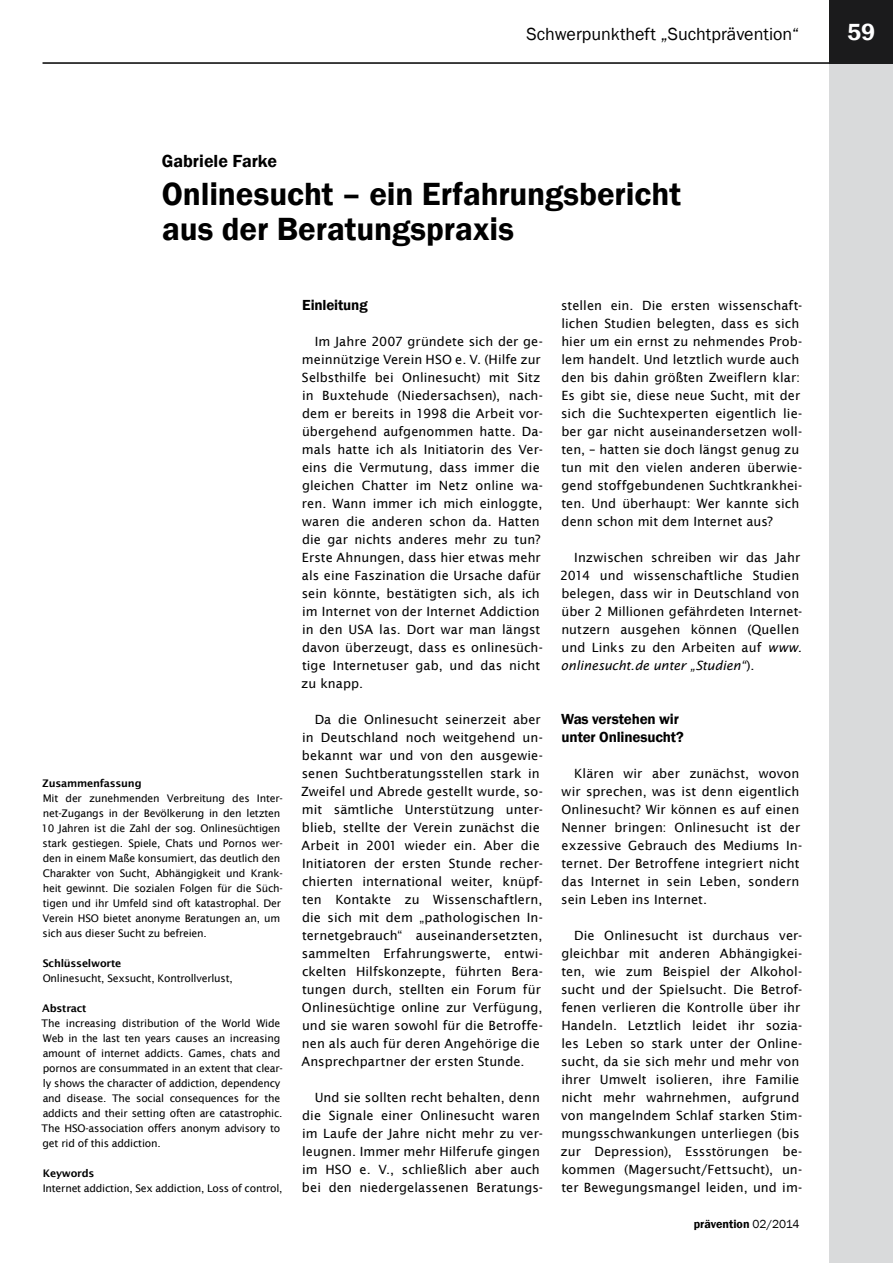
<style>
.page{position:relative;width:893px;height:1263px;background:#fff}
.page>*{position:absolute;margin:0;border:0;box-sizing:border-box;transform-origin:0 0}
.t1{font:600 33px/34.5px "Franklin Gothic";letter-spacing:-.005em;color:#000}
.t2{font:600 24px "Franklin Gothic";color:#fff}
.t3{font:18px "Franklin Gothic";color:#000}
.t4{font:600 18px "Franklin Gothic";color:#000}
.t5{font:600 15px/18px "Franklin Gothic";letter-spacing:-.01em;color:#000}
.t6{font:12.75px/18px "Lucida Sans";letter-spacing:.005em;color:#000}
.t7{font:600 12px "Franklin Gothic";color:#000}
.t8{font:10.5px/15px "Lucida Sans";letter-spacing:-.02em;color:#000}
.t9{font:600 10.5px "Lucida Sans";letter-spacing:-.02em;color:#000}
.s1{font-style:italic}
.s2{font-weight:400}
</style>
<div class="page">
<div style="left:829px;top:64px;width:64px;height:1199px;background:#d9dadb"></div>
<hr style="left:43px;top:62px;width:850px;height:2px;background:#000">
<div style="left:829px;top:0;width:64px;height:64px;background:#1b1b1c"></div>
<h3 class="t3" style="left:527px;top:23px;width:274px">Schwerpunktheft „Suchtprävention“</h3>
<h2 class="t2" style="left:847px;top:17px;width:30px">59</h2>
<h2 class="t2" style="left:841px;top:24px;width:30px">59</h2>
<h3 class="t4" style="left:162px;top:150px;width:117px">Gabriele Farke</h3>
<h1 class="t1" style="left:162px;top:178px;width:521px">Onlinesucht – ein Erfahrungsbericht aus der Beratungspraxis</h1>
<p class="t9" style="left:42px;top:777px;width:101px">Zusammenfassung</p>
<p class="t8" style="left:41px;top:791px;width:243px">Mit der zunehmenden Verbreitung des Inter&shy;net-Zugangs in der Bevölkerung in den letzten 10 Jahren ist die Zahl der sog. Onlinesüchtigen stark gestiegen. Spiele, Chats und Pornos wer&shy;den in einem Maße konsumiert, das deutlich den Charakter von Sucht, Abhängigkeit und Krank&shy;heit gewinnt. Die sozialen Folgen für die Süch&shy;tigen und ihr Umfeld sind oft katastrophal. Der Verein HSO bietet anonyme Beratungen an, um sich aus dieser Sucht zu befreien.</p>
<p class="t9" style="left:43px;top:957px;width:80px">Schlüsselworte</p>
<p class="t8" style="left:43px;top:971px;width:192px">Onlinesucht, Sexsucht, Kontrollverlust,</p>
<p class="t9" style="left:42px;top:1002px;width:46px">Abstract</p>
<p class="t8" style="left:42px;top:1016px;width:243px">The increasing distribution of the World Wide Web in the last ten years causes an increasing amount of internet addicts. Games, chats and pornos are consummated in an extent that clear&shy;ly shows the character of addiction, dependency and disease. The social consequences for the addicts and their setting often are catastrophic.<br>The HSO-association offers anonym advisory to get rid of this addiction.</p>
<p class="t9" style="left:43px;top:1167px;width:53px">Keywords</p>
<p class="t8" style="left:43px;top:1181px;width:241px">Internet addiction, Sex addiction, Loss of control,</p>
<p class="t5" style="left:302px;top:296px;width:67px">Einleitung</p>
<p class="t6" style="left:301px;top:332px;width:243px;text-indent:14px">Im Jahre 2007 gründete sich der ge&shy;meinnützige Verein HSO e. V. (Hilfe zur Selbsthilfe bei Onlinesucht) mit Sitz in Buxtehude (Niedersachsen), nach&shy;dem er bereits in 1998 die Arbeit vor&shy;übergehend aufgenommen hatte. Da&shy;mals hatte ich als Initiatorin des Ver&shy;eins die Vermutung, dass immer die gleichen Chatter im Netz online wa&shy;ren. Wann immer ich mich einloggte, waren die anderen schon da. Hatten die gar nichts anderes mehr zu tun?<br>Erste Ahnungen, dass hier etwas mehr als eine Faszination die Ursache dafür sein könnte, bestätigten sich, als ich im Internet von der Internet Addiction in den USA las. Dort war man längst davon überzeugt, dass es onlinesüch&shy;tige Internetuser gab, und das nicht zu knapp.</p>
<p class="t6" style="left:301px;top:710px;width:243px;text-indent:14px">Da die Onlinesucht seinerzeit aber in Deutschland noch weitgehend un&shy;bekannt war und von den ausgewie&shy;senen Suchtberatungsstellen stark in Zweifel und Abrede gestellt wurde, so&shy;mit sämtliche Unterstützung unter&shy;blieb, stellte der Verein zunächst die Arbeit in 2001 wieder ein. Aber die Initiatoren der ersten Stunde recher&shy;chierten international weiter, knüpf&shy;ten Kontakte zu Wissenschaftlern, die sich mit dem „pathologischen In&shy;ternetgebrauch“ auseinandersetzten, sammelten Erfahrungswerte, entwi&shy;ckelten Hilfskonzepte, führten Bera&shy;tungen durch, stellten ein Forum für Onlinesüchtige online zur Verfügung, und sie waren sowohl für die Betroffe&shy;nen als auch für deren Angehörige die Ansprechpartner der ersten Stunde.</p>
<p class="t6" style="left:302px;top:1088px;width:242px;text-indent:13px">Und sie sollten recht behalten, denn die Signale einer Onlinesucht waren im Laufe der Jahre nicht mehr zu ver&shy;leugnen. Immer mehr Hilferufe gingen im HSO e. V., schließlich aber auch bei den niedergelassenen Beratungs-</p>
<p class="t6" style="left:561px;top:296px;width:243px">stellen ein. Die ersten wissenschaft&shy;lichen Studien belegten, dass es sich hier um ein ernst zu nehmendes Prob&shy;lem handelt. Und letztlich wurde auch den bis dahin größten Zweiflern klar:<br>Es gibt sie, diese neue Sucht, mit der sich die Suchtexperten eigentlich lie&shy;ber gar nicht auseinandersetzen woll&shy;ten, – hatten sie doch längst genug zu tun mit den vielen anderen überwie&shy;gend stoffgebundenen Suchtkrankhei&shy;ten. Und überhaupt: Wer kannte sich denn schon mit dem Internet aus?</p>
<p class="t6" style="left:560px;top:548px;width:244px;text-indent:14px">Inzwischen schreiben wir das Jahr 2014 und wissenschaftliche Studien belegen, dass wir in Deutschland von über 2 Millionen gefährdeten Internet&shy;nutzern ausgehen können (Quellen und Links zu den Arbeiten auf <span class="s1">www. onlinesucht.de unter „Studien“</span>).</p>
<p class="t5" style="left:561px;top:710px;width:124px">Was verstehen wir unter Onlinesucht?</p>
<p class="t6" style="left:561px;top:764px;width:243px;text-indent:13px">Klären wir aber zunächst, wovon wir sprechen, was ist denn eigentlich Onlinesucht? Wir können es auf einen Nenner bringen: Onlinesucht ist der exzessive Gebrauch des Mediums In&shy;ternet. Der Betroffene integriert nicht das Internet in sein Leben, sondern sein Leben ins Internet.</p>
<p class="t6" style="left:561px;top:926px;width:243px;text-indent:14px">Die Onlinesucht ist durchaus ver&shy;gleichbar mit anderen Abhängigkei&shy;ten, wie zum Beispiel der Alkohol&shy;sucht und der Spielsucht. Die Betrof&shy;fenen verlieren die Kontrolle über ihr Handeln. Letztlich leidet ihr sozia&shy;les Leben so stark unter der Online&shy;sucht, da sie sich mehr und mehr von ihrer Umwelt isolieren, ihre Familie nicht mehr wahrnehmen, aufgrund von mangelndem Schlaf starken Stim&shy;mungsschwankungen unterliegen (bis zur Depression), Essstörungen be&shy;kommen (Magersucht/Fettsucht), un&shy;ter Bewegungsmangel leiden, und im-</p>
<p class="t7" style="left:694px;top:1216px;width:107px">prävention <span class="s2">02/2014</span></p>
</div>
